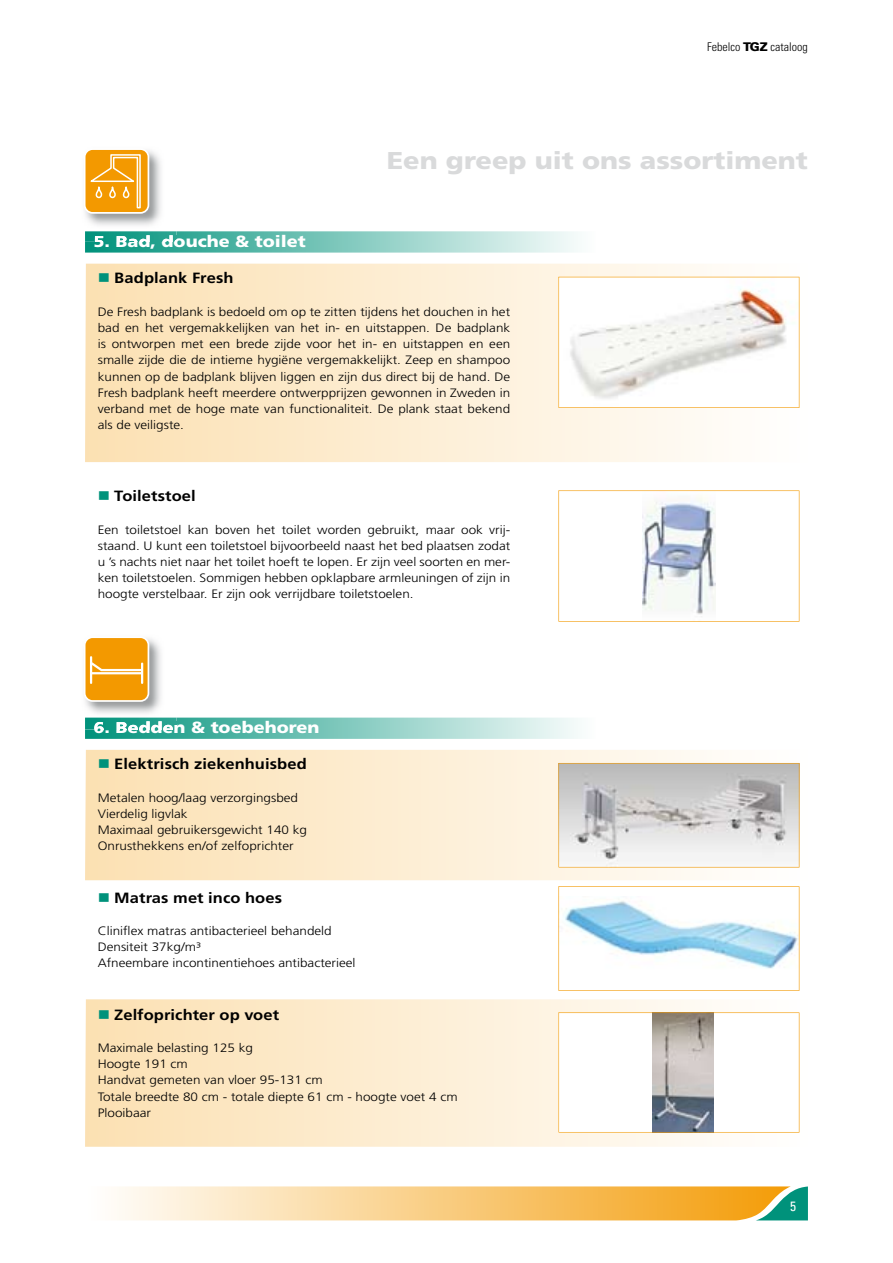
<style>
.page{position:relative;width:893px;height:1263px;background:#fff}
.page>*{position:absolute;margin:0;border:0;box-sizing:border-box;transform-origin:0 0}
.t1{font:900 24.3px "Frutiger LT Std";color:#d9dadb;scale:1.11 1}
.t2{font:900 16.2px "Frutiger LT Std";color:#fff;scale:1.11 1}
.t3{font:700 14.85px "Frutiger LT Std";letter-spacing:.005em;color:#000;scale:1.11 1}
.t4{font:condensed 13.5px "Univers LT Std";color:#fff}
.t5{font:300 12.15px/16.2px "Frutiger LT Std";color:#000;scale:1.11 1}
.t6{font:300 condensed 12px "Univers LT Std";color:#000}
.s1{font-weight:900;font-stretch:normal}
.s2{color:#00927b}
</style>
<div class="page">
<svg style="left:117px;top:1186px;width:691px;height:34px;background:#eecb84"></svg>
<svg style="left:85px;top:231px;width:493px;height:22px;background:#88ccc1"></svg>
<svg style="left:85px;top:718px;width:493px;height:21px;background:#86cbc0"></svg>
<svg style="left:85px;top:264px;width:715px;height:198px;background:#fcecd0"></svg>
<svg style="left:558px;top:277px;width:241px;height:131px"></svg>
<svg style="left:558px;top:490px;width:241px;height:132px"></svg>
<svg style="left:85px;top:750px;width:715px;height:130px;background:#fcebcd"></svg>
<svg style="left:558px;top:763px;width:241px;height:104px"></svg>
<svg style="left:85px;top:999px;width:715px;height:148px;background:#fcebce"></svg>
<svg style="left:558px;top:1012px;width:241px;height:120px"></svg>
<svg style="left:558px;top:886px;width:241px;height:105px"></svg>
<img style="left:85px;top:150px;width:76px;height:76px">
<img style="left:85px;top:231px;width:92px;height:10px">
<img style="left:95px;top:235px;width:82px;height:6px">
<div style="left:85px;top:149px;width:63px;height:64px;background:#f39900;border-radius:8px"></div>
<div style="left:84px;top:148px;width:65px;height:66px;border:2px solid #fff;border-radius:8px"></div>
<svg style="left:90px;top:154px;width:51px;height:55px"></svg>
<img style="left:85px;top:638px;width:92px;height:80px">
<img style="left:85px;top:718px;width:92px;height:11px">
<img style="left:94px;top:721px;width:83px;height:8px">
<div style="left:85px;top:637px;width:63px;height:64px;background:#f39900;border-radius:8px"></div>
<div style="left:84px;top:636px;width:65px;height:66px;border:2px solid #fff;border-radius:8px"></div>
<svg style="left:90px;top:656px;width:53px;height:28px"></svg>
<p class="t6" style="left:707px;top:40px;width:102px">Febelco <span class="s1">TGZ</span> cataloog</p>
<h1 class="t1" style="left:387px;top:146px;width:381px">Een greep uit ons assortiment</h1>
<h2 class="t2" style="left:94px;top:232px;width:193px">5. Bad, douche &amp; toilet</h2>
<p class="t3" style="left:98px;top:269px;width:124px"><span class="s2">■</span> Badplank Fresh</p>
<p class="t5" style="left:98px;top:304px;width:373px;text-align:justify">De Fresh badplank is bedoeld om op te zitten tijdens het douchen in het bad en het vergemakkelijken van het in- en uitstappen. De badplank is ontworpen met een brede zijde voor het in- en uitstappen en een smalle zijde die de intieme hygiëne vergemakkelijkt. Zeep en shampoo kunnen op de badplank blijven liggen en zijn dus direct bij de hand. De Fresh badplank heeft meerdere ontwerpprijzen gewonnen in Zweden in verband met de hoge mate van functionaliteit. De plank staat bekend als de veiligste.</p>
<p class="t3" style="left:98px;top:487px;width:90px"><span class="s2">■</span> Toiletstoel</p>
<p class="t5" style="left:98px;top:521px;width:373px;text-align:justify">Een toiletstoel kan boven het toilet worden gebruikt, maar ook vrij&shy;staand. U kunt een toiletstoel bijvoorbeeld naast het bed plaatsen zodat u ’s nachts niet naar het toilet hoeft te lopen. Er zijn veel soorten en mer&shy;ken toiletstoelen. Sommigen hebben opklapbare armleuningen of zijn in hoogte verstelbaar. Er zijn ook verrijdbare toiletstoelen.</p>
<h2 class="t2" style="left:94px;top:718px;width:205px">6. Bedden &amp; toebehoren</h2>
<p class="t3" style="left:98px;top:755px;width:190px"><span class="s2">■</span> Elektrisch ziekenhuisbed</p>
<p class="t5" style="left:98px;top:790px;width:190px">Metalen hoog/laag verzorgingsbed<br>Vierdelig ligvlak<br>Maximaal gebruikersgewicht 140 kg<br>Onrusthekkens en/of zelfoprichter</p>
<p class="t3" style="left:98px;top:889px;width:168px"><span class="s2">■</span> Matras met inco hoes</p>
<p class="t5" style="left:98px;top:923px;width:234px">Cliniflex matras antibacterieel behandeld<br>Densiteit 37kg/m³<br>Afneembare incontinentiehoes antibacterieel</p>
<p class="t3" style="left:98px;top:1006px;width:165px"><span class="s2">■</span> Zelfoprichter op voet</p>
<p class="t5" style="left:98px;top:1040px;width:326px">Maximale belasting 125 kg<br>Hoogte 191 cm<br>Handvat gemeten van vloer 95-131 cm<br>Totale breedte 80 cm - totale diepte 61 cm - hoogte voet 4 cm<br>Plooibaar</p>
<p class="t4" style="left:790px;top:1197px;width:7px">5</p>
</div>
